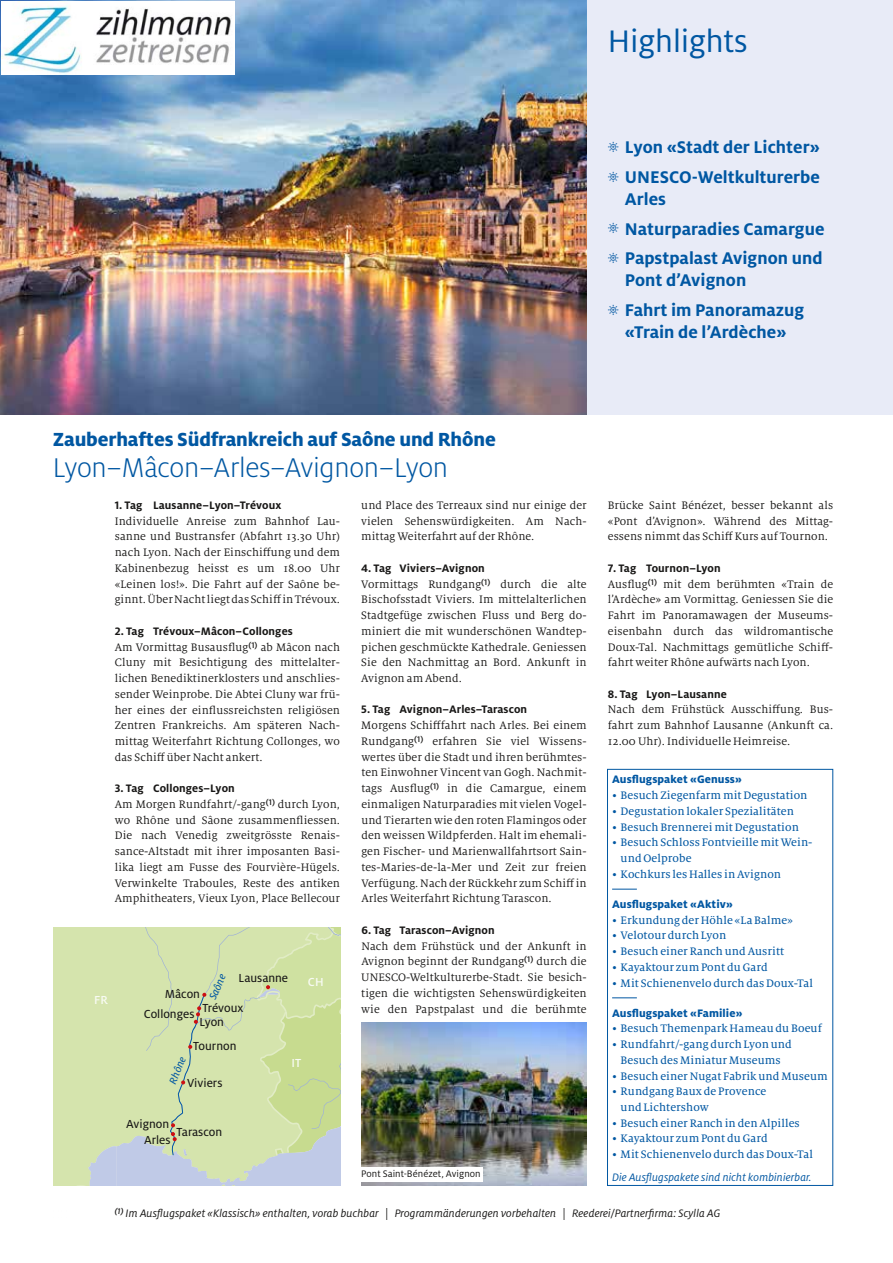
<style>
.page{position:relative;width:893px;height:1263px;background:#fff}
.page>*{position:absolute;margin:0;border:0;box-sizing:border-box;transform-origin:0 0}
.t1{font:34.5px "Milo Pro";letter-spacing:-.005em;color:#0057a2}
.t2{font:300 30px "Milo Pro";letter-spacing:-.01em;color:#0057a2}
.t3{font:800 21px "Milo Pro";letter-spacing:-.005em;color:#0057a2}
.t4{font:700 18.75px/29.5px "Milo Pro";color:#0057a2}
.t5{font:12.9px/16px "Milo Pro Text";color:#181716;text-align:right}
.t6{font:500 12.9px "Milo Pro";color:#f8fbf3}
.t7{font:12px/15.8px "Milo Serif Pro";letter-spacing:.01em;color:#181716;text-align:justify}
.t8{font:12px/15.8px "Milo Serif Pro Text";letter-spacing:.01em;color:#0057a2}
.t9{font:700 12px "Milo Pro";letter-spacing:.01em;color:#181716}
.t10{font:italic 12px "Milo Pro";letter-spacing:.01em;color:#181716}
.t11{font:800 12px "Milo Pro";letter-spacing:.005em;color:#0057a2}
.t12{font:italic 12px "Milo Pro";letter-spacing:.005em;color:#0057a2}
.t13{font:11.25px "Milo Pro Text Ita";color:#0057a2}
.t14{font:10.5px "Milo Pro";letter-spacing:.005em;color:#181716}
.s1{font-family:"TT Icon V2";font-weight:400;font-size:15px}
</style>
<div class="page">
<div style="left:587px;top:0;width:306px;height:414px;background:#e8ebf7"></div>
<img style="left:0;top:0;width:587px;height:414px">
<img style="left:361px;top:1023px;width:226px;height:163px">
<div style="left:359px;top:1167px;width:124px;height:15px;background:#fff"></div>
<svg style="left:53px;top:928px;width:287px;height:258px;background:#d0dfaf"></svg>
<svg style="left:612px;top:889px;width:25px;height:1px"></svg>
<svg style="left:612px;top:997px;width:25px;height:1px"></svg>
<div style="left:607px;top:769px;width:226px;height:417px;border:1px solid #0057a2"></div>
<img style="left:1px;top:2px;width:234px;height:72px">
<h1 class="t1" style="left:608px;top:28px;width:141px">Highlights</h1>
<h3 class="t4" style="left:608px;top:134px;width:214px"><span class="s1">i</span> Lyon «Stadt der Lichter» <span class="s1">i</span> UNESCO-Weltkulturerbe</h3>
<h3 class="t4" style="left:608px;top:185px;width:218px;text-indent:17px">Arles<br><span class="s1">i</span> Naturparadies Camargue <span class="s1">i</span> Papstpalast Avignon und</h3>
<h3 class="t4" style="left:608px;top:266px;width:198px;text-indent:17px">Pont d’Avignon<br><span class="s1">i</span> Fahrt im Panoramazug</h3>
<h3 class="t4" style="left:625px;top:318px;width:163px">«Train de l’Ardèche»</h3>
<h3 class="t3" style="left:53px;top:431px;width:444px">Zauberhaftes Südfrankreich auf Saône und Rhône</h3>
<h2 class="t2" style="left:53px;top:449px;width:397px">Lyon–Mâcon–Arles–Avignon–Lyon</h2>
<p class="t9" style="left:115px;top:500px;width:168px">1. Tag Lausanne–Lyon–Trévoux</p>
<p class="t7" style="left:115px;top:514px;width:227px">Individuelle Anreise zum Bahnhof Lau&shy;sanne und Bustransfer (Abfahrt 13.30 Uhr) nach Lyon. Nach der Einschiffung und dem Kabinenbezug heisst es um 18.00 Uhr «Leinen los!». Die Fahrt auf der Saône be&shy;ginnt. Über Nacht liegt das Schiff in Trévoux.</p>
<p class="t9" style="left:115px;top:626px;width:180px">2. Tag Trévoux–Mâcon–Collonges</p>
<p class="t7" style="left:115px;top:639px;width:227px">Am Vormittag Busausflug<sup>(1)</sup> ab Mâcon nach Cluny mit Besichtigung des mittelalter&shy;lichen Benediktinerklosters und anschlies&shy;sender Weinprobe. Die Abtei Cluny war frü&shy;her eines der einflussreichsten religiösen Zentren Frankreichs. Am späteren Nach&shy;mittag Weiterfahrt Richtung Collonges, wo das Schiff über Nacht ankert.</p>
<p class="t9" style="left:115px;top:784px;width:121px">3. Tag Collonges–Lyon</p>
<p class="t7" style="left:115px;top:797px;width:227px">Am Morgen Rundfahrt/-gang<sup>(1)</sup> durch Lyon, wo Rhône und Sâone zusammenfliessen.<br>Die nach Venedig zweitgrösste Renais&shy;sance-Altstadt mit ihrer imposanten Basi&shy;lika liegt am Fusse des Fourvière-Hügels.<br>Verwinkelte Traboules, Reste des antiken Amphitheaters, Vieux Lyon, Place Bellecour</p>
<p class="t6" style="left:94px;top:992px;width:15px">FR</p>
<p class="t13" style="left:206px;top:996px;width:28px;rotate:-66deg">Saône</p>
<p class="t5" style="left:238px;top:970px;width:51px">Lausanne</p>
<p class="t5" style="left:199px;top:1014px;width:26px">Lyon</p>
<p class="t5" style="left:165px;top:985px;width:37px">Mâcon</p>
<p class="t5" style="left:144px;top:1005px;width:101px">Collonges Trévoux</p>
<p class="t5" style="left:193px;top:1038px;width:45px">Tournon</p>
<p class="t6" style="left:308px;top:974px;width:17px">CH</p>
<p class="t13" style="left:166px;top:1081px;width:29px;rotate:-68deg">Rhône</p>
<p class="t5" style="left:187px;top:1075px;width:37px">Viviers</p>
<p class="t5" style="left:126px;top:1115px;width:46px">Avignon<br>Arles</p>
<p class="t5" style="left:177px;top:1124px;width:47px">Tarascon</p>
<p class="t6" style="left:291px;top:1055px;width:11px">IT</p>
<p class="t7" style="left:361px;top:498px;width:227px">und Place des Terreaux sind nur einige der vielen Sehenswürdigkeiten. Am Nach&shy;mittag Weiterfahrt auf der Rhône.</p>
<p class="t9" style="left:361px;top:563px;width:125px">4. Tag Viviers–Avignon</p>
<p class="t7" style="left:361px;top:576px;width:227px">Vormittags Rundgang<sup>(1)</sup> durch die alte Bischofsstadt Viviers. Im mittelalterlichen Stadtgefüge zwischen Fluss und Berg do&shy;miniert die mit wunderschönen Wand tep&shy;pichen geschmückte Kathedrale. Ge niessen Sie den Nachmittag an Bord. Ankunft in Avignon am Abend.</p>
<p class="t9" style="left:361px;top:705px;width:167px">5. Tag Avignon–Arles–Tarascon</p>
<p class="t7" style="left:361px;top:718px;width:227px">Morgens Schifffahrt nach Arles. Bei einem Rundgang<sup>(1)</sup> erfahren Sie viel Wissens&shy;wertes über die Stadt und ihren berühmtes&shy;ten Einwohner Vincent van Gogh. Nachmit&shy;tags Ausflug<sup>(1)</sup> in die Camargue, einem einmaligen Naturparadies mit vielen Vogel&shy;und Tierarten wie den roten Flamingos oder den weissen Wildpferden. Halt im ehemali&shy;gen Fischer- und Marienwallfahrtsort Sain&shy;tes-Maries-de-la-Mer und Zeit zur freien Verfügung. Nach der Rückkehr zum Schiff in Arles Weiterfahrt Richtung Tarascon.</p>
<p class="t9" style="left:361px;top:925px;width:135px">6. Tag Tarascon–Avignon</p>
<p class="t7" style="left:361px;top:939px;width:227px">Nach dem Frühstück und der Ankunft in Avignon beginnt der Rundgang<sup>(1)</sup> durch die UNESCO-Weltkulturerbe-Stadt. Sie besich&shy;tigen die wichtigsten Sehenswürdigkeiten wie den Papstpalast und die berühmte</p>
<p class="t14" style="left:361px;top:1170px;width:121px">Pont Saint-Bénézet, Avignon</p>
<p class="t7" style="left:608px;top:498px;width:227px">Brücke Saint Bénézet, besser bekannt als «Pont d’Avignon». Während des Mittag&shy;essens nimmt das Schiff Kurs auf Tournon.</p>
<p class="t9" style="left:608px;top:563px;width:114px">7. Tag Tournon–Lyon</p>
<p class="t7" style="left:608px;top:576px;width:227px">Ausflug<sup>(1)</sup> mit dem berühmten «Train de l’Ardèche» am Vormittag. Geniessen Sie die Fahrt im Panoramawagen der Museums&shy;eisenbahn durch das wildromantische Doux-Tal. Nachmittags gemütliche Schiff&shy;fahrt weiter Rhône aufwärts nach Lyon.</p>
<p class="t9" style="left:608px;top:689px;width:120px">8. Tag Lyon–Lausanne</p>
<p class="t7" style="left:608px;top:702px;width:227px">Nach dem Frühstück Ausschiffung. Bus&shy;fahrt zum Bahnhof Lausanne (Ankunft ca.<br>12.00 Uhr). Indivi duelle Heimreise.</p>
<p class="t11" style="left:612px;top:775px;width:131px">Ausflugspaket «Genuss»</p>
<p class="t8" style="left:612px;top:788px;width:197px">• Besuch Ziegenfarm mit Degustation</p>
<p class="t8" style="left:612px;top:804px;width:183px">• Degustation lokaler Spezialitäten</p>
<p class="t8" style="left:612px;top:820px;width:188px">• Besuch Brennerei mit Degustation</p>
<p class="t8" style="left:621px;top:835px;width:193px;text-indent:-9px">• Besuch Schloss Fontvieille mit Wein&shy;und Oelprobe</p>
<p class="t8" style="left:612px;top:867px;width:171px">• Kochkurs les Halles in Avignon</p>
<p class="t11" style="left:612px;top:899px;width:122px">Ausflugspaket «Aktiv»</p>
<p class="t8" style="left:612px;top:913px;width:183px">• Erkundung der Höhle «La Balme»</p>
<p class="t8" style="left:612px;top:928px;width:116px">• Velotour durch Lyon</p>
<p class="t8" style="left:612px;top:944px;width:174px">• Besuch einer Ranch und Ausritt</p>
<p class="t8" style="left:612px;top:960px;width:157px">• Kayaktour zum Pont du Gard</p>
<p class="t8" style="left:612px;top:975px;width:202px">• Mit Schienenvelo durch das Doux-Tal</p>
<p class="t11" style="left:612px;top:1008px;width:132px">Ausflugspaket «Familie»</p>
<p class="t8" style="left:612px;top:1021px;width:211px">• Besuch Themenpark Hameau du Boeuf</p>
<p class="t8" style="left:612px;top:1037px;width:181px;text-align:center">• Rundfahrt/-gang durch Lyon und<br>Besuch des Miniatur Museums</p>
<p class="t8" style="left:612px;top:1068px;width:217px">• Besuch einer Nugat Fabrik und Museum</p>
<p class="t8" style="left:621px;top:1084px;width:147px;text-indent:-9px">• Rundgang Baux de Provence und Lichtershow</p>
<p class="t8" style="left:612px;top:1116px;width:189px">• Besuch einer Ranch in den Alpilles</p>
<p class="t8" style="left:612px;top:1131px;width:157px">• Kayaktour zum Pont du Gard</p>
<p class="t8" style="left:612px;top:1147px;width:202px">• Mit Schienenvelo durch das Doux-Tal</p>
<p class="t12" style="left:612px;top:1172px;width:201px">Die Ausflugspakete sind nicht kombinierbar.</p>
<p class="t10" style="left:115px;top:1209px;width:607px"><sup>(1)</sup> Im Ausflugspaket «Klassisch» enthalten, vorab buchbar | Programmänderungen vorbehalten | Reederei/Partnerfirma: Scylla AG</p>
</div>
